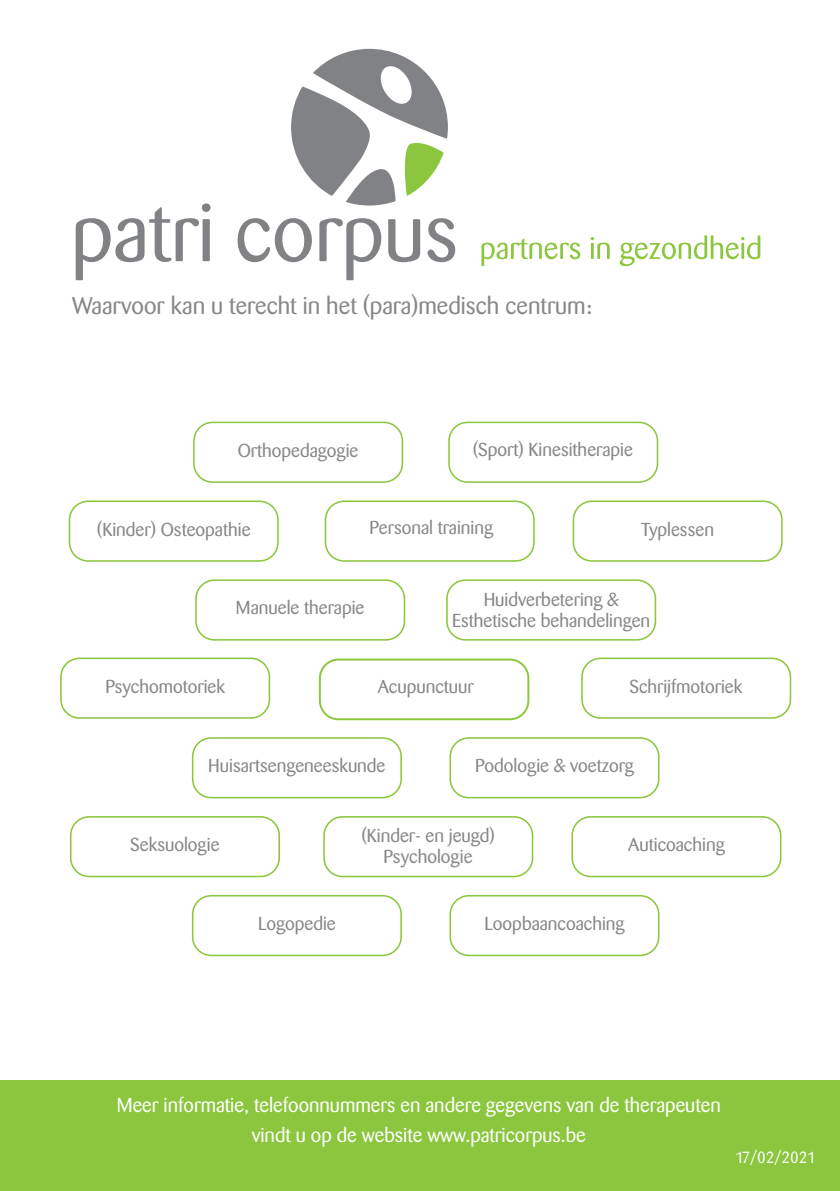
<style>
.page{position:relative;width:840px;height:1191px;background:#fff}
.page>*{position:absolute;margin:0;border:0;box-sizing:border-box;transform-origin:0 0}
.t1{font:24px "Barmeno";color:#878786}
.t2{font:20px "Barmeno";color:#fff}
.t3{font:18.6px "Barmeno";color:#878786}
.t4{font:16px "Barmeno";color:#fff}
</style>
<div class="page">
<div style="left:0;top:1080px;width:839px;height:111px;background:#8bc63e"></div>
<svg style="left:291px;top:49px;width:156px;height:156px"></svg>
<svg style="left:76px;top:203px;width:134px;height:77px"></svg>
<svg style="left:237px;top:218px;width:75px;height:44px"></svg>
<svg style="left:319px;top:218px;width:62px;height:62px"></svg>
<svg style="left:388px;top:219px;width:32px;height:43px"></svg>
<svg style="left:427px;top:218px;width:28px;height:44px"></svg>
<svg style="left:481px;top:238px;width:99px;height:28px"></svg>
<svg style="left:590px;top:237px;width:19px;height:22px"></svg>
<svg style="left:619px;top:235px;width:141px;height:31px"></svg>
<div style="left:195px;top:579px;width:210px;height:61px;border:2px solid #8bc63e;border-radius:19px"></div>
<div style="left:446px;top:579px;width:209px;height:61px;border:2px solid #8bc63e;border-radius:19px"></div>
<div style="left:448px;top:421px;width:210px;height:62px;border:2px solid #8bc63e;border-radius:19px"></div>
<div style="left:193px;top:421px;width:210px;height:62px;border:2px solid #8bc63e;border-radius:19px"></div>
<div style="left:192px;top:737px;width:209px;height:61px;border:2px solid #8bc63e;border-radius:19px"></div>
<div style="left:449px;top:737px;width:210px;height:61px;border:2px solid #8bc63e;border-radius:19px"></div>
<div style="left:70px;top:816px;width:210px;height:61px;border:2px solid #8bc63e;border-radius:19px"></div>
<div style="left:323px;top:816px;width:210px;height:61px;border:2px solid #8bc63e;border-radius:19px"></div>
<div style="left:571px;top:816px;width:210px;height:61px;border:2px solid #8bc63e;border-radius:19px"></div>
<div style="left:319px;top:658px;width:210px;height:62px;border:2px solid #8bc63e;border-radius:19px"></div>
<div style="left:581px;top:657px;width:209px;height:62px;border:2px solid #8bc63e;border-radius:19px"></div>
<div style="left:60px;top:657px;width:210px;height:62px;border:2px solid #8bc63e;border-radius:19px"></div>
<div style="left:192px;top:895px;width:209px;height:61px;border:2px solid #8bc63e;border-radius:19px"></div>
<div style="left:449px;top:895px;width:210px;height:61px;border:2px solid #8bc63e;border-radius:19px"></div>
<div style="left:69px;top:500px;width:209px;height:62px;border:2px solid #8bc63e;border-radius:19px"></div>
<div style="left:324px;top:500px;width:210px;height:62px;border:2px solid #8bc63e;border-radius:19px"></div>
<div style="left:572px;top:500px;width:210px;height:62px;border:2px solid #8bc63e;border-radius:19px"></div>
<p class="t1" style="left:72px;top:291px;width:521px">Waarvoor kan u terecht in het (para)medisch centrum:</p>
<p class="t3" style="left:238px;top:439px;width:122px">Orthopedagogie</p>
<p class="t3" style="left:472px;top:439px;width:162px">(Sport) Kinesitherapie</p>
<p class="t3" style="left:97px;top:518px;width:155px">(Kinder) Osteopathie</p>
<p class="t3" style="left:369px;top:517px;width:125px">Personal training</p>
<p class="t3" style="left:641px;top:518px;width:74px">Typlessen</p>
<p class="t3" style="left:236px;top:597px;width:130px">Manuele therapie</p>
<p class="t3" style="left:483px;top:588px;width:136px">Huidverbetering &amp;</p>
<p class="t3" style="left:452px;top:610px;width:199px">Esthetische behandelingen</p>
<p class="t3" style="left:105px;top:675px;width:121px">Psychomotoriek</p>
<p class="t3" style="left:377px;top:676px;width:97px">Acupunctuur</p>
<p class="t3" style="left:629px;top:675px;width:114px">Schrijfmotoriek</p>
<p class="t3" style="left:208px;top:755px;width:179px">Huisartsengeneeskunde</p>
<p class="t3" style="left:475px;top:755px;width:160px">Podologie &amp; voetzorg</p>
<p class="t3" style="left:130px;top:834px;width:91px">Seksuologie</p>
<p class="t3" style="left:361px;top:824px;width:135px">(Kinder- en jeugd)</p>
<p class="t3" style="left:383px;top:846px;width:90px">Psychologie</p>
<p class="t3" style="left:628px;top:834px;width:98px">Auticoaching</p>
<p class="t3" style="left:258px;top:912px;width:79px">Logopedie</p>
<p class="t3" style="left:484px;top:912px;width:141px">Loopbaancoaching</p>
<p class="t2" style="left:117px;top:1093px;width:605px">Meer informatie, telefoonnummers en andere gegevens van de therapeuten</p>
<p class="t2" style="left:251px;top:1123px;width:335px">vindt u op de website www.patricorpus.be</p>
<p class="t4" style="left:735px;top:1148px;width:82px">17/02/2021</p>
</div>
